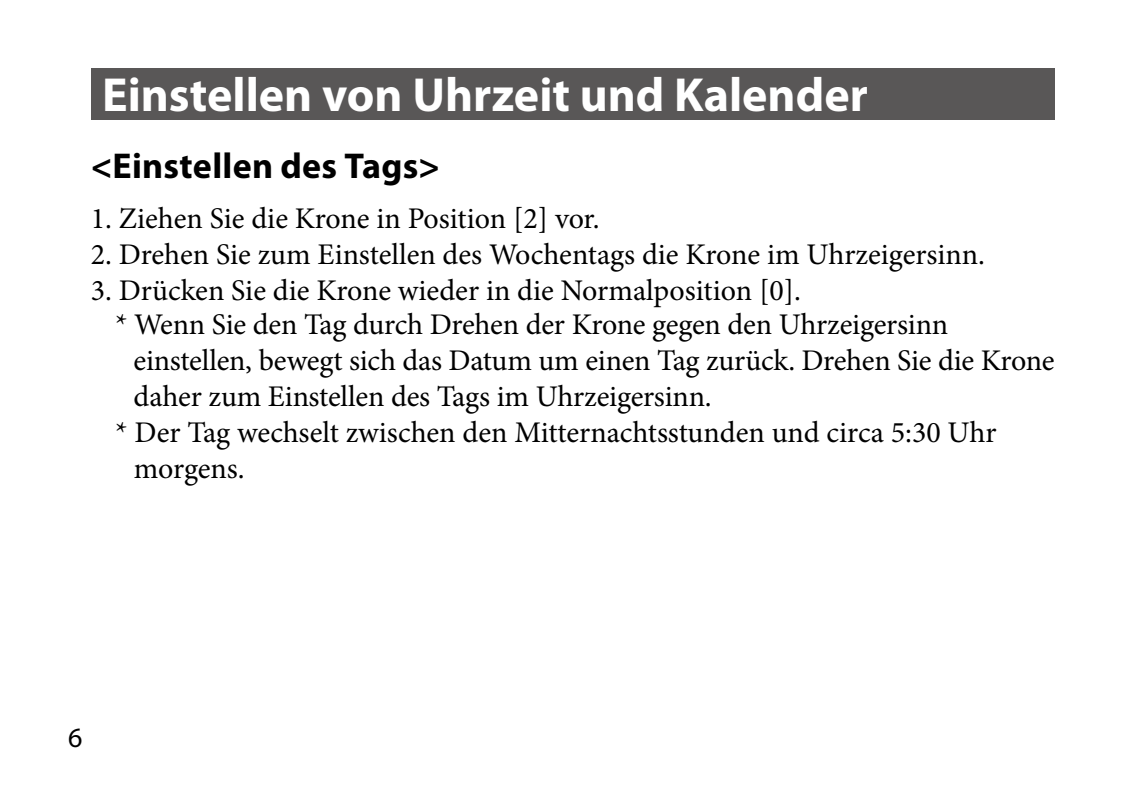
<style>
.page{position:relative;width:1134px;height:794px;background:#fff}
.page>*{position:absolute;margin:0;border:0;box-sizing:border-box;transform-origin:0 0}
.t1{font:700 48px "Myriad Pro";color:#fff}
.t2{font:700 36px "Myriad Pro";letter-spacing:.01em;color:#000}
.t3{font:30px "Minion Pro";letter-spacing:-.005em;color:#000}
.t4{font:28px "Myriad Pro";color:#000}
</style>
<div class="page">
<div style="left:91px;top:68px;width:963px;height:51px;background:#595757"></div>
<h1 class="t1" style="left:102px;top:63px;width:767px">Einstellen von Uhrzeit und Kalender</h1>
<p class="t2" style="left:91px;top:142px;width:351px">&lt;Einstellen des Tags&gt;</p>
<p class="t3" style="left:91px;top:198px;width:510px">1. Ziehen Sie die Krone in Position [2] vor.</p>
<p class="t3" style="left:91px;top:234px;width:896px">2. Drehen Sie zum Einstellen des Wochentags die Krone im Uhrzeigersinn.</p>
<p class="t3" style="left:91px;top:270px;width:712px">3. Drücken Sie die Krone wieder in die Normalposition [0].</p>
<p class="t3" style="left:115px;top:304px;width:834px">* Wenn Sie den Tag durch Drehen der Krone gegen den Uhrzeigersinn</p>
<p class="t3" style="left:134px;top:340px;width:922px">einstellen, bewegt sich das Datum um einen Tag zurück. Drehen Sie die Krone</p>
<p class="t3" style="left:134px;top:376px;width:580px">daher zum Einstellen des Tags im Uhrzeigersinn.</p>
<p class="t3" style="left:116px;top:412px;width:882px">* Der Tag wechselt zwischen den Mitternachtsstunden und circa 5:30 Uhr</p>
<p class="t3" style="left:134px;top:448px;width:112px">morgens.</p>
<p class="t4" style="left:68px;top:720px;width:16px">6</p>
</div>
